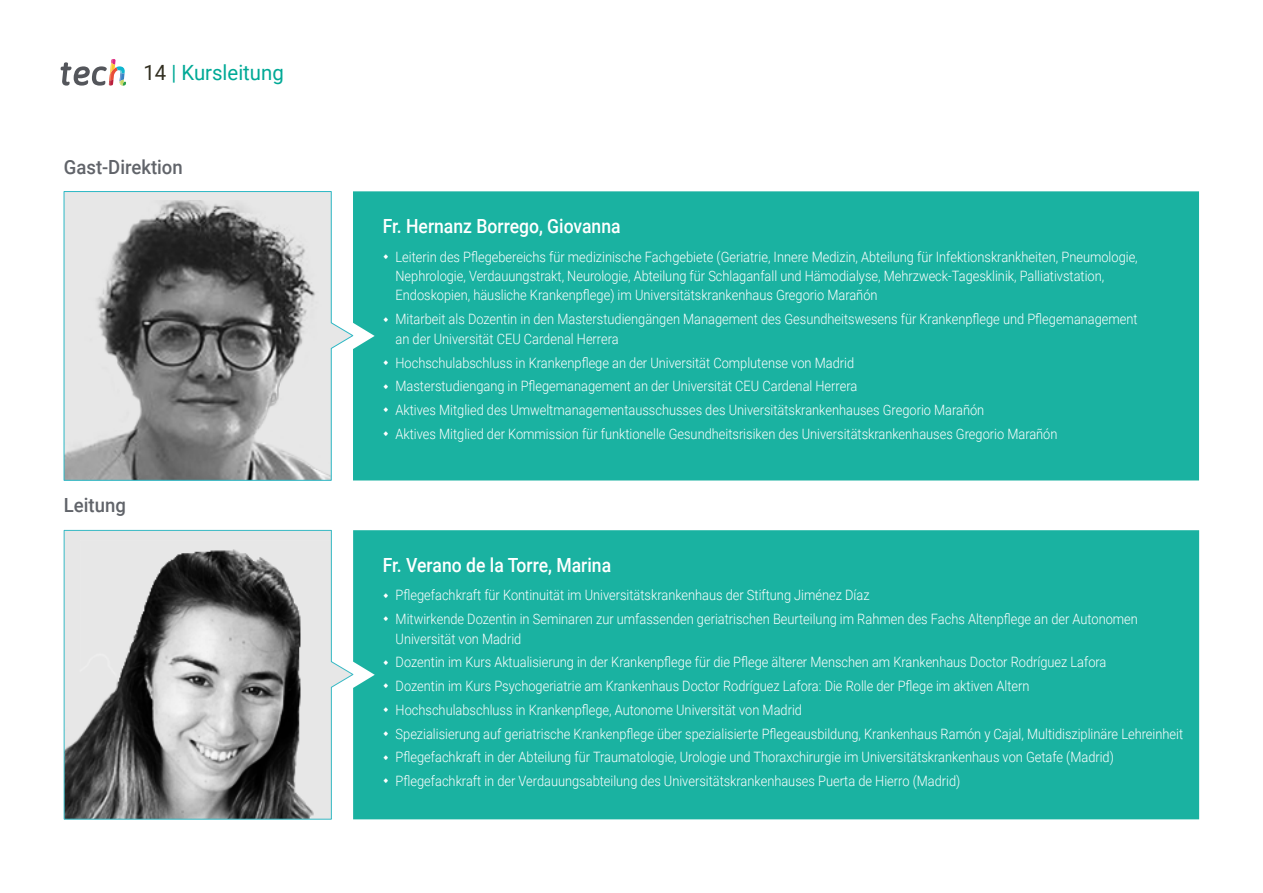
<style>
.page{position:relative;width:1263px;height:893px;background:#fff}
.page>*{position:absolute;margin:0;border:0;box-sizing:border-box;transform-origin:0 0}
.t1{font:21px "Roboto";color:#00a996}
.t2{font:500 19.5px "Roboto";color:#fff;scale:.9 1}
.t3{font:500 19.5px "Roboto";color:#61646a;scale:.95 1}
.t4{font:300 14.25px/23.7px "Roboto";color:#fff;scale:.9 1}
.s1{color:#312e20}
</style>
<div class="page">
<svg style="left:61px;top:59px;width:65px;height:27px"></svg>
<div style="left:354px;top:530px;width:845px;height:289px;background:#1ab2a1"></div>
<div style="left:354px;top:191px;width:845px;height:289px;background:#1ab2a1"></div>
<svg style="left:64px;top:530px;width:290px;height:289px;background:#9ea2a2"></svg>
<svg style="left:64px;top:191px;width:290px;height:290px;background:#9fa2a2"></svg>
<svg style="left:384px;top:593px;width:4px;height:5px"></svg>
<svg style="left:384px;top:616px;width:4px;height:5px"></svg>
<svg style="left:384px;top:660px;width:4px;height:5px"></svg>
<svg style="left:384px;top:683px;width:4px;height:5px"></svg>
<svg style="left:384px;top:707px;width:4px;height:5px"></svg>
<svg style="left:384px;top:731px;width:4px;height:5px"></svg>
<svg style="left:384px;top:755px;width:4px;height:5px"></svg>
<svg style="left:384px;top:778px;width:4px;height:5px"></svg>
<svg style="left:384px;top:254px;width:4px;height:5px"></svg>
<svg style="left:384px;top:317px;width:4px;height:5px"></svg>
<svg style="left:384px;top:360px;width:4px;height:5px"></svg>
<svg style="left:384px;top:384px;width:4px;height:5px"></svg>
<svg style="left:384px;top:407px;width:4px;height:5px"></svg>
<svg style="left:384px;top:431px;width:4px;height:5px"></svg>
<h1 class="t1" style="left:144px;top:57px;width:142px"><span class="s1">14</span> | Kursleitung</h1>
<h2 class="t3" style="left:64px;top:153px;width:127px">Gast-Direktion</h2>
<h2 class="t3" style="left:64px;top:492px;width:67px">Leitung</h2>
<h2 class="t2" style="left:383px;top:212px;width:266px">Fr. Hernanz Borrego, Giovanna</h2>
<p class="t4" style="left:395px;top:246px;width:826px;line-height:19.5px">Leiterin des Pflegebereichs für medizinische Fachgebiete (Geriatrie, Innere Medizin, Abteilung für Infektionskrankheiten, Pneumologie,<br>Nephrologie, Verdauungstrakt, Neurologie, Abteilung für Schlaganfall und Hämodialyse, Mehrzweck-Tagesklinik, Palliativstation,<br>Endoskopien, häusliche Krankenpflege) im Universitätskrankenhaus Gregorio Marañón</p>
<p class="t4" style="left:395px;top:309px;width:826px;line-height:19.5px">Mitarbeit als Dozentin in den Masterstudiengängen Management des Gesundheitswesens für Krankenpflege und Pflegemanagement an der Universität CEU Cardenal Herrera</p>
<p class="t4" style="left:395px;top:350px;width:737px">Hochschulabschluss in Krankenpflege an der Universität Complutense von Madrid<br>Masterstudiengang in Pflegemanagement an der Universität CEU Cardenal Herrera<br>Aktives Mitglied des Umweltmanagementausschusses des Universitätskrankenhauses Gregorio Marañón<br>Aktives Mitglied der Kommission für funktionelle Gesundheitsrisiken des Universitätskrankenhauses Gregorio Marañón</p>
<h2 class="t2" style="left:383px;top:551px;width:255px">Fr. Verano de la Torre, Marina</h2>
<p class="t4" style="left:396px;top:583px;width:826px">Pflegefachkraft für Kontinuität im Universitätskrankenhaus der Stiftung Jiménez Díaz<br>Mitwirkende Dozentin in Seminaren zur umfassenden geriatrischen Beurteilung im Rahmen des Fachs Altenpflege an der Autonomen</p>
<p class="t4" style="left:396px;top:626px;width:876px">Universität von Madrid<br>Dozentin im Kurs Aktualisierung in der Krankenpflege für die Pflege älterer Menschen am Krankenhaus Doctor Rodríguez Lafora<br>Dozentin im Kurs Psychogeriatrie am Krankenhaus Doctor Rodríguez Lafora: Die Rolle der Pflege im aktiven Altern<br>Hochschulabschluss in Krankenpflege, Autonome Universität von Madrid<br>Spezialisierung auf geriatrische Krankenpflege über spezialisierte Pflegeausbildung, Krankenhaus Ramón y Cajal, Multidisziplinäre Lehreinheit Pflegefachkraft in der Abteilung für Traumatologie, Urologie und Thoraxchirurgie im Universitätskrankenhaus von Getafe (Madrid)<br>Pflegefachkraft in der Verdauungsabteilung des Universitätskrankenhauses Puerta de Hierro (Madrid)</p>
</div>
